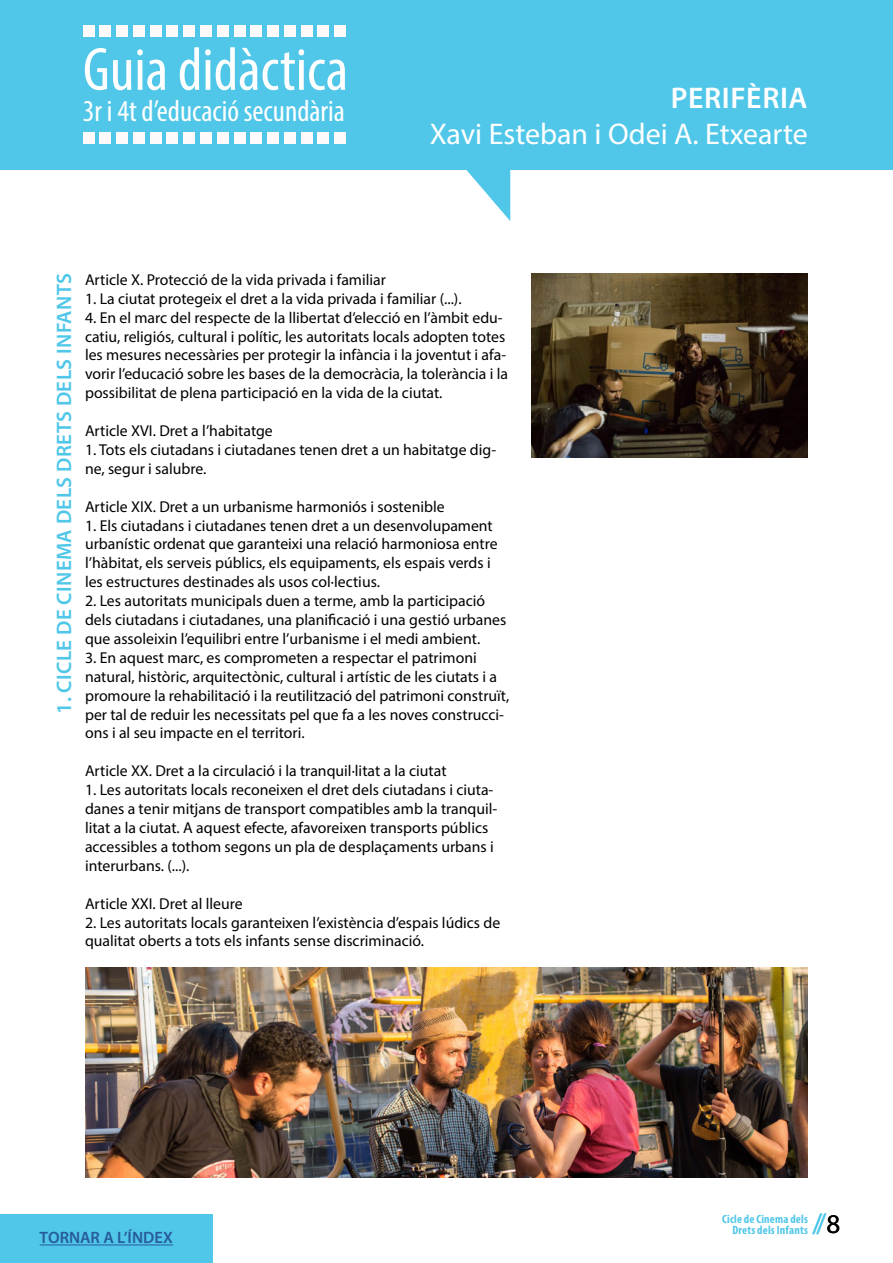
<style>
.page{position:relative;width:893px;height:1263px;background:#fff}
.page>*{position:absolute;margin:0;border:0;box-sizing:border-box;transform-origin:0 0}
.t1{font:condensed 61.5px "Myriad Pro";color:#fff}
.t2{font:condensed 30.45px "Myriad Pro";color:#fff}
.t3{font:30px "Myriad Pro";color:#fff}
.t4{font:600 30px "Myriad Pro";letter-spacing:.02em;color:#fff}
.t5{font:28.5px "Myriad Pro";color:#50c7e9}
.t6{font:600 21px "Myriad Pro";letter-spacing:.02em;color:#50c7e9}
.t7{font:600 16.5px "Myriad Pro";color:#275b9b}
.t8{font:15.75px/18.9px "Myriad Pro";color:#000}
.t9{font:700 condensed 12px/10.5px "Myriad Pro";letter-spacing:.015em;color:#50c7e9;text-align:right}
.s1{font-size:27px;color:#000}
</style>
<div class="page">
<div style="left:0;top:0;width:893px;height:169px;background:#50c7e9"></div>
<svg style="left:459px;top:169px;width:51px;height:52px"></svg>
<div style="left:83px;top:26px;width:11px;height:11px;background:#fefafc"></div>
<div style="left:100px;top:26px;width:11px;height:11px;background:#fefafc"></div>
<div style="left:116px;top:26px;width:12px;height:11px;background:#fefafc"></div>
<div style="left:133px;top:26px;width:12px;height:11px;background:#fefafc"></div>
<div style="left:150px;top:26px;width:11px;height:11px;background:#fefafc"></div>
<div style="left:167px;top:26px;width:11px;height:11px;background:#fefafc"></div>
<div style="left:183px;top:26px;width:12px;height:11px;background:#fefafc"></div>
<div style="left:200px;top:26px;width:12px;height:11px;background:#fefafc"></div>
<div style="left:217px;top:26px;width:11px;height:11px;background:#fefafc"></div>
<div style="left:234px;top:26px;width:11px;height:11px;background:#fefafc"></div>
<div style="left:251px;top:26px;width:11px;height:11px;background:#fefafc"></div>
<div style="left:267px;top:26px;width:12px;height:11px;background:#fefafc"></div>
<div style="left:284px;top:26px;width:12px;height:11px;background:#fefafc"></div>
<div style="left:301px;top:26px;width:11px;height:11px;background:#fefafc"></div>
<div style="left:318px;top:26px;width:11px;height:11px;background:#fefafc"></div>
<div style="left:334px;top:26px;width:12px;height:11px;background:#fefafc"></div>
<div style="left:83px;top:132px;width:11px;height:12px;background:#fefafc"></div>
<div style="left:100px;top:132px;width:11px;height:12px;background:#fefafc"></div>
<div style="left:116px;top:132px;width:12px;height:12px;background:#fefafc"></div>
<div style="left:133px;top:132px;width:12px;height:12px;background:#fefafc"></div>
<div style="left:150px;top:132px;width:11px;height:12px;background:#fefafc"></div>
<div style="left:167px;top:132px;width:11px;height:12px;background:#fefafc"></div>
<div style="left:183px;top:132px;width:12px;height:12px;background:#fefafc"></div>
<div style="left:200px;top:132px;width:12px;height:12px;background:#fefafc"></div>
<div style="left:217px;top:132px;width:11px;height:12px;background:#fefafc"></div>
<div style="left:234px;top:132px;width:11px;height:12px;background:#fefafc"></div>
<div style="left:251px;top:132px;width:11px;height:12px;background:#fefafc"></div>
<div style="left:267px;top:132px;width:12px;height:12px;background:#fefafc"></div>
<div style="left:284px;top:132px;width:12px;height:12px;background:#fefafc"></div>
<div style="left:301px;top:132px;width:11px;height:12px;background:#fefafc"></div>
<div style="left:318px;top:132px;width:11px;height:12px;background:#fefafc"></div>
<div style="left:334px;top:132px;width:12px;height:12px;background:#fefafc"></div>
<div style="left:0;top:1214px;width:213px;height:49px;background:#50c7e9"></div>
<hr style="left:40px;top:1244px;width:133px;height:1px;background:#275b9b">
<img style="left:85px;top:968px;width:723px;height:210px">
<img style="left:531px;top:273px;width:277px;height:185px">
<h1 class="t1" style="left:83px;top:32px;width:267px">Guia didàctica</h1>
<h2 class="t2" style="left:83px;top:93px;width:263px">3r i 4t d’educació secundària</h2>
<h3 class="t4" style="left:671px;top:79px;width:138px">PERIFÈRIA</h3>
<h3 class="t3" style="left:430px;top:115px;width:380px">Xavi Esteban i Odei A. Etxearte</h3>
<h3 class="t6" style="left:51px;top:714px;width:442px;rotate:-90deg">1. CICLE DE CINEMA DELS DRETS DELS INFANTS</h3>
<p class="t8" style="left:85px;top:270px;width:302px">Article X. Protecció de la vida privada i familiar</p>
<p class="t8" style="left:85px;top:289px;width:378px">1. La ciutat protegeix el dret a la vida privada i familiar (...).</p>
<p class="t8" style="left:85px;top:308px;width:425px">4. En el marc del respecte de la llibertat d’elecció en l’àmbit edu&shy;catiu, religiós, cultural i polític, les autoritats locals adopten totes les mesures necessàries per protegir la infància i la joventut i afa&shy;vorir l’educació sobre les bases de la democràcia, la tolerància i la possibilitat de plena participació en la vida de la ciutat.</p>
<p class="t8" style="left:85px;top:421px;width:189px">Article XVI. Dret a l’habitatge</p>
<p class="t8" style="left:85px;top:440px;width:413px">1. Tots els ciutadans i ciutadanes tenen dret a un habitatge dig&shy;ne, segur i salubre.</p>
<p class="t8" style="left:85px;top:497px;width:361px">Article XIX. Dret a un urbanisme harmoniós i sostenible</p>
<p class="t8" style="left:85px;top:516px;width:414px">1. Els ciutadans i ciutadanes tenen dret a un desenvolupament urbanístic ordenat que garanteixi una relació harmoniosa entre l’hàbitat, els serveis públics, els equipaments, els espais verds i les estructures destinades als usos col·lectius.</p>
<p class="t8" style="left:85px;top:591px;width:423px">2. Les autoritats municipals duen a terme, amb la participació dels ciutadans i ciutadanes, una planificació i una gestió urbanes que assoleixin l’equilibri entre l’urbanisme i el medi ambient.</p>
<p class="t8" style="left:85px;top:648px;width:426px">3. En aquest marc, es comprometen a respectar el patrimoni natural, històric, arquitectònic, cultural i artístic de les ciutats i a promoure la rehabilitació i la reutilització del patrimoni construït, per tal de reduir les necessitats pel que fa a les noves construcci&shy;ons i al seu impacte en el territori.</p>
<p class="t8" style="left:85px;top:761px;width:363px">Article XX. Dret a la circulació i la tranquil·litat a la ciutat</p>
<p class="t8" style="left:85px;top:780px;width:412px">1. Les autoritats locals reconeixen el dret dels ciutadans i ciuta&shy;danes a tenir mitjans de transport compatibles amb la tranquil· litat a la ciutat. A aquest efecte, afavoreixen transports públics accessibles a tothom segons un pla de desplaçaments urbans i interurbans. (...).</p>
<p class="t8" style="left:85px;top:894px;width:159px">Article XXI. Dret al lleure</p>
<p class="t8" style="left:85px;top:912px;width:417px">2. Les autoritats locals garanteixen l’existència d’espais lúdics de qualitat oberts a tots els infants sense discriminació.</p>
<p class="t7" style="left:40px;top:1227px;width:135px">TORNAR A L’ÍNDEX</p>
<h3 class="t5" style="left:812px;top:1206px;width:29px">//<span class="s1">8</span></h3>
<p class="t9" style="left:722px;top:1213px;width:87px">Cicle de Cinema dels<br>Drets dels Infants</p>
</div>
